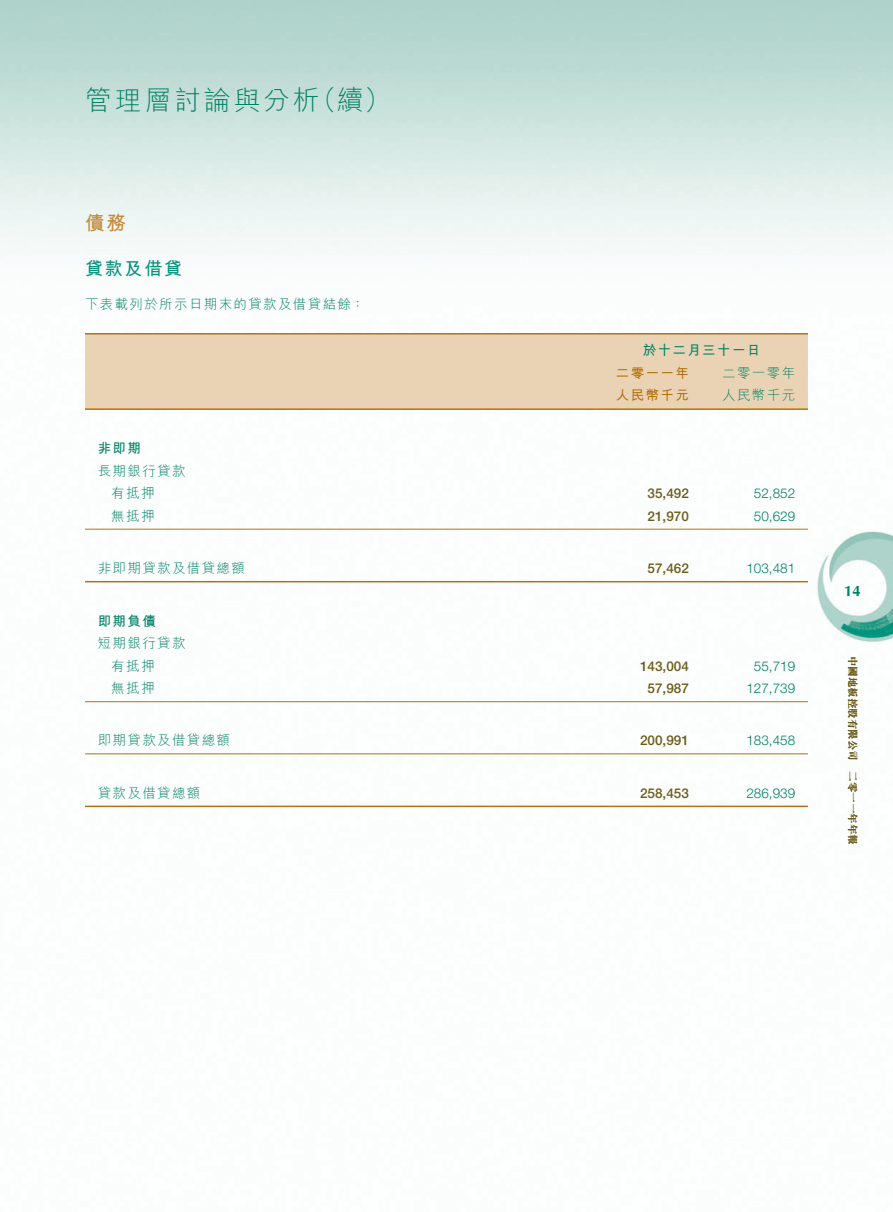
<style>
.page{position:relative;width:893px;height:1212px;background:#fff}
.page>*{position:absolute;margin:0;border:0;box-sizing:border-box;transform-origin:0 0}
.t1{font:300 27px "M Hei HK";letter-spacing:.1em;color:#008164}
.t2{font:700 19.5px "M Hei HK";color:#c28a39}
.t3{font:700 18px "M Hei HK";letter-spacing:.1em;color:#05937b}
.t4{font:700 15px "Optima LT Std";color:#008164}
.t5{font:300 13.5px/22.5px "M Hei HK";letter-spacing:.1em;color:#008164}
.t6{font:300 13.5px "Helvetica Neue LT Std";color:#008164}
.t7{font:500 13.5px "Helvetica Neue LT Std";color:#6c5c1c}
.t8{font:700 13.5px "M Hei HK";letter-spacing:.1em;color:#008164}
.t9{font:700 13.5px "M Hei HK";letter-spacing:.1em;color:#b2730b}
.t10{font:700 10.5px "M Sung HK";color:#6c5c1c}
</style>
<div class="page">
<img style="left:0;top:0;width:893px;height:808px">
<div style="left:85px;top:334px;width:723px;height:74px;background:#ead3b4"></div>
<hr style="left:595px;top:408px;width:200px;height:2px;background:#b2730b">
<hr style="left:85px;top:333px;width:723px;height:1px;background:#b2730b">
<hr style="left:85px;top:529px;width:723px;height:1px;background:#b2730b">
<hr style="left:85px;top:581px;width:723px;height:1px;background:#b2730b">
<hr style="left:85px;top:701px;width:723px;height:1px;background:#b2730b">
<hr style="left:85px;top:805px;width:723px;height:2px;background:#b2730b">
<hr style="left:85px;top:753px;width:723px;height:1px;background:#b2730b">
<svg style="left:795px;top:408px;width:13px;height:2px"></svg>
<hr style="left:85px;top:408px;width:510px;height:2px;background:#b2730b">
<h1 class="t1" style="left:85px;top:90px;width:307px">管理層討論與分析（續）</h1>
<h2 class="t2" style="left:85px;top:215px;width:42px">債務</h2>
<h3 class="t3" style="left:85px;top:261px;width:99px">貸款及借貸</h3>
<p class="t5" style="left:85px;top:294px;width:281px">下表載列於所示日期末的貸款及借貸結餘：</p>
<p class="t8" style="left:98px;top:443px;width:45px">非即期</p>
<p class="t5" style="left:111px;top:461px;width:76px;text-indent:-14px">長期銀行貸款有抵押</p>
<p class="t8" style="left:643px;top:345px;width:119px">於十二月三十一日</p>
<p class="t9" style="left:616px;top:368px;width:74px">二零一一年</p>
<p class="t5" style="left:722px;top:363px;width:74px">二零一零年</p>
<p class="t9" style="left:616px;top:390px;width:74px">人民幣千元</p>
<p class="t5" style="left:722px;top:386px;width:74px">人民幣千元</p>
<p class="t7" style="left:648px;top:488px;width:43px">35,492</p>
<p class="t6" style="left:754px;top:488px;width:43px">52,852</p>
<p class="t5" style="left:111px;top:506px;width:45px">無抵押</p>
<p class="t7" style="left:648px;top:511px;width:43px">21,970</p>
<p class="t6" style="left:754px;top:511px;width:43px">50,629</p>
<p class="t5" style="left:98px;top:558px;width:149px">非即期貸款及借貸總額</p>
<p class="t7" style="left:648px;top:563px;width:43px">57,462</p>
<p class="t6" style="left:746px;top:563px;width:50px">103,481</p>
<p class="t8" style="left:98px;top:616px;width:60px">即期負債</p>
<p class="t5" style="left:111px;top:634px;width:76px;text-indent:-14px">短期銀行貸款有抵押</p>
<p class="t7" style="left:640px;top:661px;width:50px">143,004</p>
<p class="t6" style="left:754px;top:661px;width:43px">55,719</p>
<p class="t5" style="left:111px;top:679px;width:45px">無抵押</p>
<p class="t7" style="left:648px;top:683px;width:43px">57,987</p>
<p class="t6" style="left:746px;top:683px;width:50px">127,739</p>
<p class="t5" style="left:98px;top:731px;width:134px">即期貸款及借貸總額</p>
<p class="t7" style="left:640px;top:736px;width:50px">200,991</p>
<p class="t6" style="left:746px;top:736px;width:50px">183,458</p>
<p class="t5" style="left:98px;top:783px;width:104px">貸款及借貸總額</p>
<p class="t7" style="left:640px;top:788px;width:50px">258,453</p>
<p class="t6" style="left:746px;top:788px;width:50px">286,939</p>
<p class="t4" style="left:844px;top:585px;width:18px">14</p>
<p class="t10" style="left:857px;top:656px;width:190px;rotate:90deg">中國地板控股有限公司 二零一一年年報</p>
</div>
